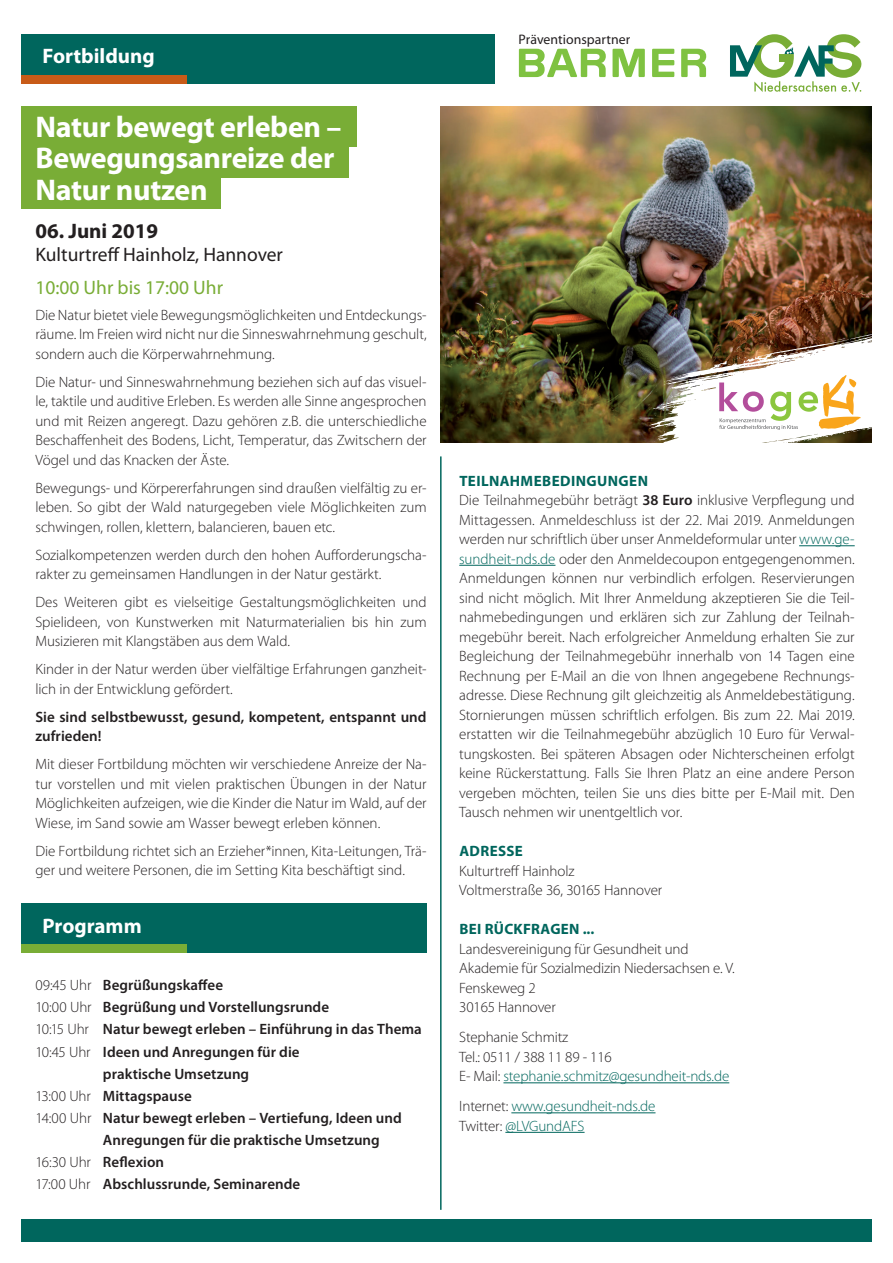
<style>
.page{position:relative;width:893px;height:1263px;background:#fff}
.page>*{position:absolute;margin:0;border:0;box-sizing:border-box;transform-origin:0 0}
.t1{font:700 30px/31.5px "Myriad Pro";letter-spacing:-.01em;color:#fff}
.t2{font:700 21px "Myriad Pro";color:#fff}
.t3{font:700 21px "Myriad Pro";color:#231f20}
.t4{font:19.5px "Myriad Pro";color:#231f20}
.t5{font:19.5px "Myriad Pro";color:#79ad36}
.t6{font:300 15px/19.5px "Myriad Pro";letter-spacing:-.005em;color:#231f20}
.t7{font:600 15px/19.5px "Myriad Pro";color:#231f20}
.t8{font:300 15px/19.5px "Myriad Pro";letter-spacing:-.01em;color:#00665d}
.t9{font:700 15px "Myriad Pro";letter-spacing:.02em;color:#00665d}
.t10{font:13.8px "Myriad Pro";color:#231f20}
.s1{font-weight:300}
.s2{font-weight:700;color:#00665d}
.s3{font-weight:600}
.s4{color:#00665d}
.s5{color:#231f20}
</style>
<div class="page">
<div style="left:21px;top:106px;width:336px;height:41px;background:#79ad36"></div>
<div style="left:21px;top:137px;width:327px;height:40px;background:#79ad36"></div>
<div style="left:21px;top:168px;width:200px;height:40px;background:#79ad36"></div>
<hr style="left:440px;top:456px;width:2px;height:754px;background:#00665d">
<hr style="left:799px;top:545px;width:56px;height:1px;background:#00665d">
<hr style="left:459px;top:565px;width:96px;height:1px;background:#00665d">
<hr style="left:503px;top:1082px;width:226px;height:1px;background:#00665d">
<hr style="left:511px;top:1112px;width:144px;height:1px;background:#00665d">
<hr style="left:505px;top:1132px;width:80px;height:1px;background:#00665d">
<div style="left:21px;top:1219px;width:851px;height:23px;background:#00665d"></div>
<div style="left:21px;top:904px;width:406px;height:49px;background:#00665d"></div>
<div style="left:21px;top:945px;width:166px;height:8px;background:#79ad36"></div>
<div style="left:21px;top:34px;width:474px;height:49px;background:#00665d"></div>
<svg style="left:730px;top:34px;width:131px;height:58px"></svg>
<div style="left:21px;top:75px;width:166px;height:9px;background:#c85b18"></div>
<svg style="left:519px;top:49px;width:187px;height:28px"></svg>
<img style="left:441px;top:106px;width:431px;height:336px">
<img style="left:648px;top:242px;width:224px;height:200px">
<svg style="left:830px;top:330px;width:42px;height:12px"></svg>
<svg style="left:784px;top:352px;width:14px;height:3px"></svg>
<svg style="left:728px;top:357px;width:19px;height:8px"></svg>
<svg style="left:757px;top:357px;width:14px;height:11px"></svg>
<img style="left:648px;top:376px;width:39px;height:67px">
<svg style="left:712px;top:375px;width:160px;height:68px"></svg>
<h2 class="t2" style="left:43px;top:42px;width:114px">Fortbildung</h2>
<h1 class="t1" style="left:35px;top:110px;width:308px">Natur bewegt erleben –<br>Bewegungsanreize der<br>Natur nutzen</h1>
<h2 class="t3" style="left:35px;top:217px;width:124px">06. Juni 2019</h2>
<h3 class="t4" style="left:35px;top:243px;width:249px">Kulturtreff Hainholz, Hannover</h3>
<h3 class="t5" style="left:35px;top:275px;width:189px">10:00 Uhr bis 17:00 Uhr</h3>
<p class="t6" style="left:35px;top:305px;width:393px;text-align:justify">Die Natur bietet viele Bewegungsmöglichkeiten und Entdeckungs&shy;räume. Im Freien wird nicht nur die Sinneswahrnehmung geschult, sondern auch die Körperwahrnehmung.</p>
<p class="t6" style="left:35px;top:372px;width:393px;text-align:justify">Die Natur- und Sinneswahrnehmung beziehen sich auf das visuel&shy;le, taktile und auditive Erleben. Es werden alle Sinne angesprochen und mit Reizen angeregt. Dazu gehören z.B. die unterschiedliche Beschaffenheit des Bodens, Licht, Temperatur, das Zwitschern der Vögel und das Knacken der Äste.</p>
<p class="t6" style="left:35px;top:478px;width:393px;text-align:justify">Bewegungs- und Körpererfahrungen sind draußen vielfältig zu er&shy;leben. So gibt der Wald naturgegeben viele Möglichkeiten zum schwingen, rollen, klettern, balancieren, bauen etc.</p>
<p class="t6" style="left:35px;top:545px;width:393px">Sozialkompetenzen werden durch den hohen Aufforderungscha&shy;rakter zu gemeinsamen Handlungen in der Natur gestärkt.</p>
<p class="t6" style="left:35px;top:592px;width:393px;text-align:justify">Des Weiteren gibt es vielseitige Gestaltungsmöglichkeiten und Spielideen, von Kunstwerken mit Naturmaterialien bis hin zum Musizieren mit Klangstäben aus dem Wald.</p>
<p class="t6" style="left:35px;top:659px;width:393px">Kinder in der Natur werden über vielfältige Erfahrungen ganzheit&shy;lich in der Entwicklung gefördert.</p>
<p class="t7" style="left:35px;top:707px;width:393px">Sie sind selbstbewusst, gesund, kompetent, entspannt und zufrieden!</p>
<p class="t6" style="left:35px;top:754px;width:393px;text-align:justify">Mit dieser Fortbildung möchten wir verschiedene Anreize der Na&shy;tur vorstellen und mit vielen praktischen Übungen in der Natur Möglichkeiten aufzeigen, wie die Kinder die Natur im Wald, auf der Wiese, im Sand sowie am Wasser bewegt erleben können.</p>
<p class="t6" style="left:35px;top:841px;width:393px">Die Fortbildung richtet sich an Erzieher*innen, Kita-Leitungen, Trä&shy;ger und weitere Personen, die im Setting Kita beschäftigt sind.</p>
<h2 class="t2" style="left:43px;top:912px;width:101px">Programm</h2>
<p class="t7" style="left:35px;top:975px;width:189px"><span class="s1">09:45 Uhr</span> Begrüßungskaffee</p>
<p class="t7" style="left:35px;top:997px;width:295px"><span class="s1">10:00 Uhr</span> Begrüßung und Vorstellungsrunde</p>
<p class="t7" style="left:35px;top:1019px;width:388px"><span class="s1">10:15 Uhr</span> Natur bewegt erleben – Einführung in das Thema</p>
<p class="t7" style="left:35px;top:1041px;width:266px"><span class="s1">10:45 Uhr</span> Ideen und Anregungen für die</p>
<p class="t7" style="left:103px;top:1063px;width:148px">praktische Umsetzung</p>
<p class="t7" style="left:35px;top:1085px;width:158px"><span class="s1">13:00 Uhr</span> Mittagspause</p>
<p class="t7" style="left:35px;top:1107px;width:368px"><span class="s1">14:00 Uhr</span> Natur bewegt erleben – Vertiefung, Ideen und</p>
<p class="t7" style="left:103px;top:1129px;width:278px">Anregungen für die praktische Umsetzung</p>
<p class="t7" style="left:35px;top:1151px;width:130px"><span class="s1">16:30 Uhr</span> Reflexion</p>
<p class="t7" style="left:35px;top:1174px;width:266px"><span class="s1">17:00 Uhr</span> Abschlussrunde, Seminarende</p>
<p class="t10" style="left:519px;top:31px;width:113px">Präventionspartner</p>
<p class="t6" style="left:459px;top:471px;width:397px"><span class="s2">TEILNAHMEBEDINGUNGEN<br></span>Die Teilnahmegebühr beträgt <span class="s3">38 Euro</span> inklusive Verpflegung und Mittagessen. Anmeldeschluss ist der 22. Mai 2019. Anmeldungen werden nur schriftlich über unser Anmeldeformular unter <span class="s4">www.ge&shy;sundheit-nds.de</span> oder den Anmeldecoupon entgegengenommen.<br>Anmeldungen können nur verbindlich erfolgen. Reservierungen sind nicht möglich. Mit Ihrer Anmeldung akzeptieren Sie die Teil&shy;nahmebedingungen und erklären sich zur Zahlung der Teilnah&shy;megebühr bereit. Nach erfolgreicher Anmeldung erhalten Sie zur Begleichung der Teilnahmegebühr innerhalb von 14 Tagen eine Rechnung per E-Mail an die von Ihnen angegebene Rechnungs&shy;adresse. Diese Rechnung gilt gleichzeitig als Anmeldebestätigung.<br>Stornierungen müssen schriftlich erfolgen. Bis zum 22. Mai 2019. erstatten wir die Teilnahmegebühr abzüglich 10 Euro für Verwal&shy;tungskosten. Bei späteren Absagen oder Nichterscheinen erfolgt keine Rückerstattung. Falls Sie Ihren Platz an eine andere Person vergeben möchten, teilen Sie uns dies bitte per E-Mail mit. Den Tausch nehmen wir unentgeltlich vor.</p>
<p class="t9" style="left:459px;top:841px;width:65px">ADRESSE</p>
<p class="t6" style="left:459px;top:861px;width:205px">Kulturtreff Hainholz<br>Voltmerstraße 36, 30165 Hannover</p>
<p class="t9" style="left:459px;top:919px;width:137px">BEI RÜCKFRAGEN ...</p>
<p class="t6" style="left:459px;top:939px;width:277px">Landesvereinigung für Gesundheit und<br>Akademie für Sozialmedizin Niedersachsen e. V.<br>Fenskeweg 2<br>30165 Hannover</p>
<p class="t6" style="left:459px;top:1027px;width:272px">Stephanie Schmitz<br>Tel.: 0511 / 388 11 89 - 116<br>E- Mail: <span class="s4">stephanie.schmitz@gesundheit-nds.de</span></p>
<p class="t8" style="left:459px;top:1096px;width:198px"><span class="s5">Internet:</span> www.gesundheit-nds.de<br><span class="s5">Twitter:</span> @LVGundAFS</p>
</div>
